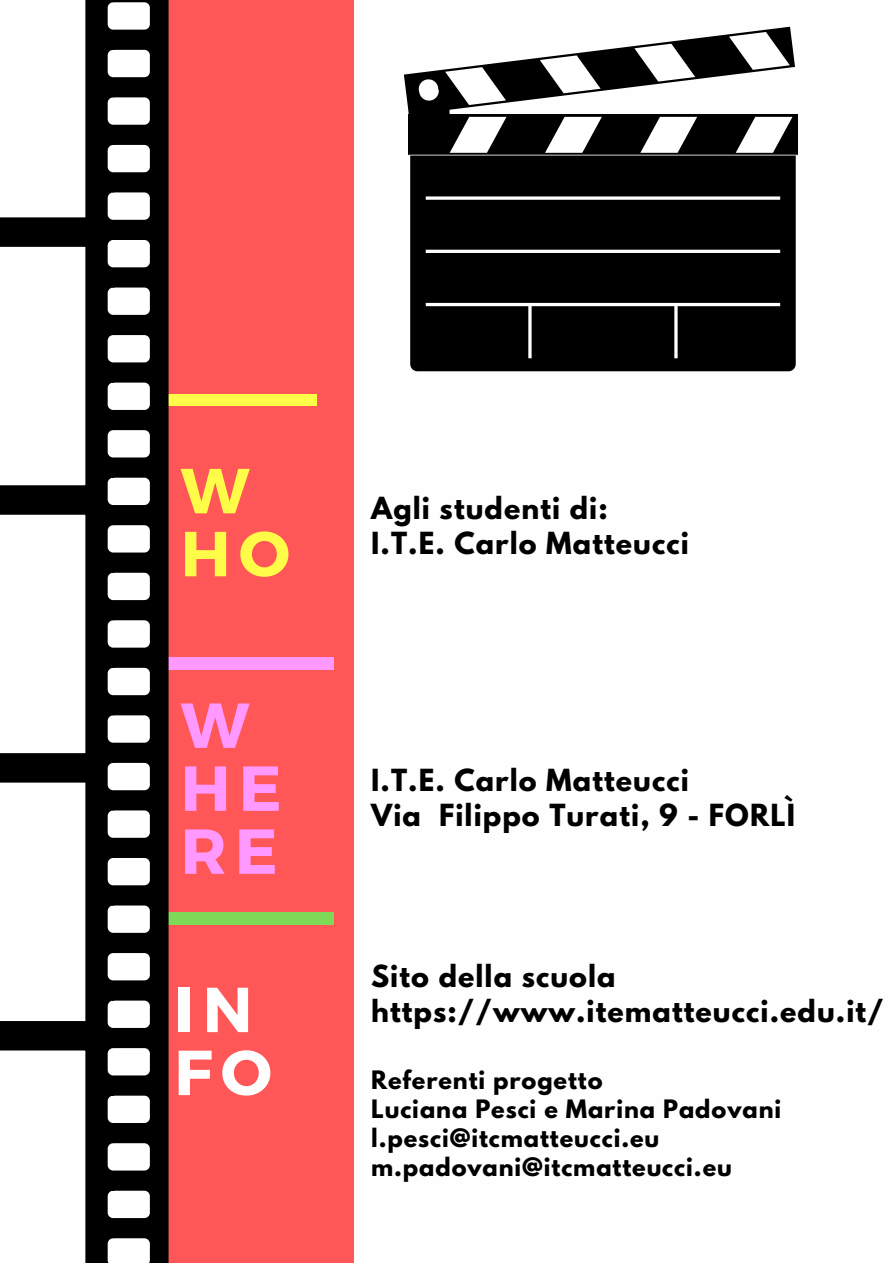
<style>
.page{position:relative;width:893px;height:1264px;background:#fff}
.page>*{position:absolute;margin:0;border:0;box-sizing:border-box;transform-origin:0 0}
.t1{font:700 63.45px/63px "Montserrat";color:#f9f}
.t2{font:700 63.45px/63px "Montserrat";color:#fefefe}
.t3{font:700 63.45px/63px "Montserrat";color:#fffd47}
.t4{font:700 27px "League Spartan";letter-spacing:.04em;color:#000}
.t5{font:700 22.5px "League Spartan";letter-spacing:.04em;color:#000}
</style>
<div class="page">
<div style="left:0;top:0;width:354px;height:1262px;background:#ff5757"></div>
<div style="left:83px;top:394px;width:233px;height:11px;background:#fffd47"></div>
<div style="left:100px;top:657px;width:234px;height:12px;background:#f9f"></div>
<div style="left:100px;top:912px;width:234px;height:12px;background:#7ed957"></div>
<div style="left:410px;top:156px;width:385px;height:215px;background:#000"></div>
<div style="left:408px;top:115px;width:389px;height:40px;background:#000"></div>
<svg style="left:404px;top:27px;width:391px;height:126px"></svg>
<hr style="left:408px;top:155px;width:389px;height:1px;background:#ccc">
<hr style="left:425px;top:303px;width:355px;height:3px;background:#fff">
<hr style="left:528px;top:305px;width:3px;height:53px;background:#fff">
<hr style="left:674px;top:305px;width:3px;height:53px;background:#fff">
<hr style="left:425px;top:250px;width:355px;height:3px;background:#fff">
<svg style="left:425px;top:196px;width:355px;height:4px"></svg>
<div style="left:0;top:0;width:169px;height:1262px;background:#000"></div>
<div style="left:0;top:0;width:88px;height:220px;background:#fff"></div>
<div style="left:0;top:244px;width:88px;height:243px;background:#fff"></div>
<div style="left:0;top:512px;width:88px;height:243px;background:#fff"></div>
<div style="left:0;top:780px;width:88px;height:243px;background:#fff"></div>
<div style="left:0;top:1048px;width:88px;height:214px;background:#fff"></div>
<svg style="left:104px;top:0;width:50px;height:34px;background:#a8a8a8"></svg>
<svg style="left:104px;top:46px;width:50px;height:35px;background:#a4a4a4"></svg>
<svg style="left:104px;top:93px;width:50px;height:36px;background:#9f9f9f"></svg>
<svg style="left:104px;top:141px;width:50px;height:35px;background:#a4a4a4"></svg>
<svg style="left:104px;top:188px;width:50px;height:36px;background:#9f9f9f"></svg>
<svg style="left:104px;top:236px;width:50px;height:35px;background:#a4a4a4"></svg>
<svg style="left:104px;top:283px;width:50px;height:36px;background:#9f9f9f"></svg>
<svg style="left:104px;top:331px;width:50px;height:35px;background:#a4a4a4"></svg>
<svg style="left:104px;top:378px;width:50px;height:36px;background:#9f9f9f"></svg>
<svg style="left:104px;top:426px;width:50px;height:35px;background:#a4a4a4"></svg>
<svg style="left:104px;top:473px;width:50px;height:36px;background:#9f9f9f"></svg>
<svg style="left:104px;top:521px;width:50px;height:35px;background:#a4a4a4"></svg>
<svg style="left:104px;top:568px;width:50px;height:36px;background:#9f9f9f"></svg>
<svg style="left:104px;top:616px;width:50px;height:35px;background:#a4a4a4"></svg>
<svg style="left:104px;top:663px;width:50px;height:36px;background:#9f9f9f"></svg>
<svg style="left:104px;top:711px;width:50px;height:35px;background:#a4a4a4"></svg>
<svg style="left:104px;top:758px;width:50px;height:36px;background:#9f9f9f"></svg>
<svg style="left:104px;top:806px;width:50px;height:35px;background:#a4a4a4"></svg>
<svg style="left:104px;top:853px;width:50px;height:36px;background:#9f9f9f"></svg>
<svg style="left:104px;top:901px;width:50px;height:35px;background:#a4a4a4"></svg>
<svg style="left:104px;top:948px;width:50px;height:36px;background:#9f9f9f"></svg>
<svg style="left:104px;top:996px;width:50px;height:36px;background:#9f9f9f"></svg>
<svg style="left:104px;top:1044px;width:50px;height:35px;background:#a4a4a4"></svg>
<svg style="left:104px;top:1091px;width:50px;height:36px;background:#9f9f9f"></svg>
<svg style="left:104px;top:1139px;width:50px;height:35px;background:#a4a4a4"></svg>
<svg style="left:104px;top:1186px;width:50px;height:36px;background:#9f9f9f"></svg>
<svg style="left:104px;top:1234px;width:50px;height:28px"></svg>
<p class="t3" style="left:181px;top:456px;width:111px">W<br>HO</p>
<p class="t1" style="left:181px;top:690px;width:102px">W<br>HE<br>RE</p>
<p class="t2" style="left:174px;top:974px;width:99px">IN<br>FO</p>
<p class="t4" style="left:371px;top:494px;width:238px">Agli studenti di:</p>
<p class="t4" style="left:371px;top:529px;width:319px">I.T.E. Carlo Matteucci</p>
<p class="t4" style="left:371px;top:767px;width:319px">I.T.E. Carlo Matteucci</p>
<p class="t4" style="left:371px;top:801px;width:425px">Via Filippo Turati, 9 - FORLÌ</p>
<p class="t4" style="left:371px;top:963px;width:246px">Sito della scuola</p>
<p class="t4" style="left:371px;top:998px;width:514px">https://www.itematteucci.edu.it/</p>
<p class="t5" style="left:371px;top:1068px;width:233px">Referenti progetto</p>
<p class="t5" style="left:371px;top:1097px;width:411px">Luciana Pesci e Marina Padovani</p>
<p class="t5" style="left:371px;top:1126px;width:290px">l.pesci@itcmatteucci.eu</p>
<p class="t5" style="left:371px;top:1156px;width:362px">m.padovani@itcmatteucci.eu</p>
</div>
